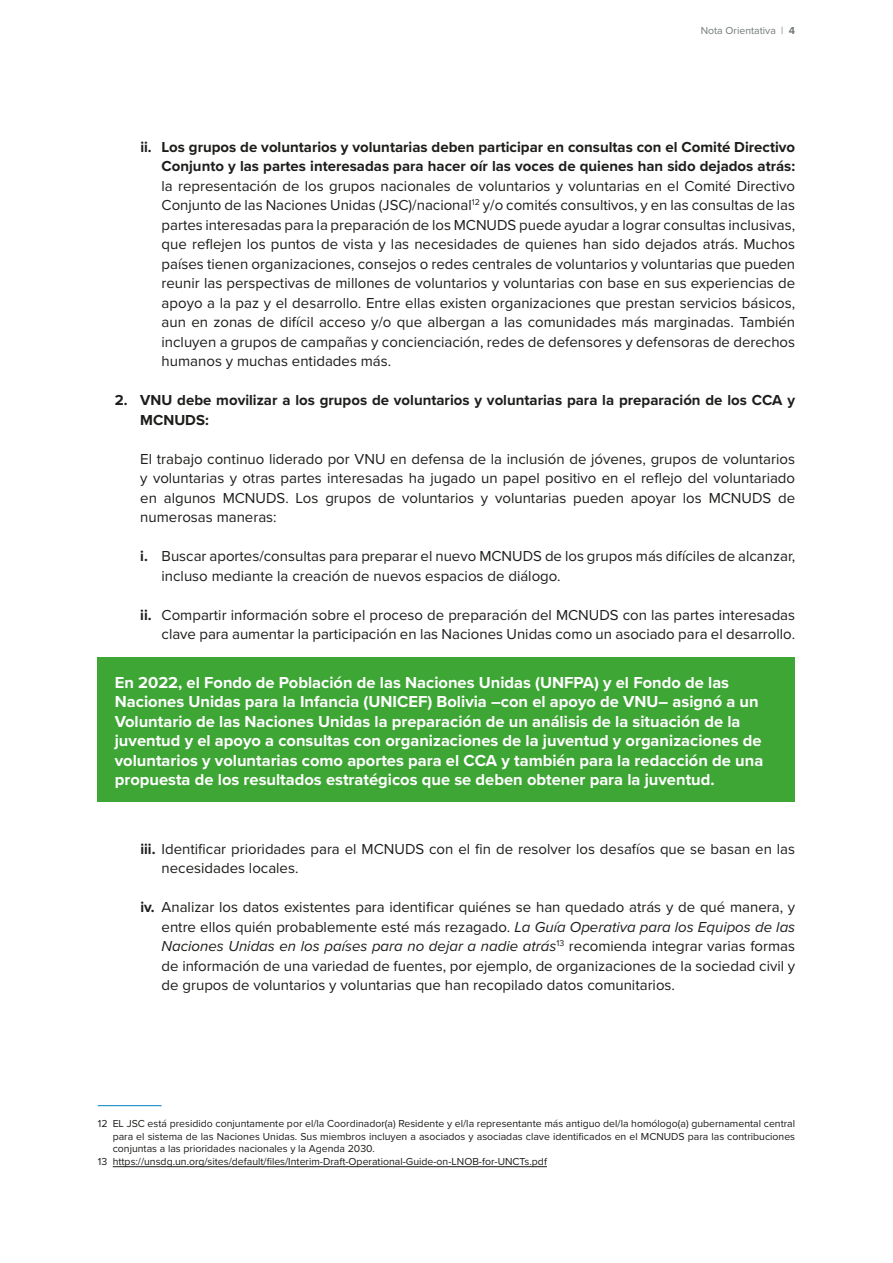
<style>
.page{position:relative;width:893px;height:1263px;background:#fff}
.page>*{position:absolute;margin:0;border:0;box-sizing:border-box;transform-origin:0 0}
.t1{font:700 16.5px/19.5px "Proxima Nova";color:#fff}
.t2{font:15px/19.5px "Proxima Nova";color:#1d1d1b;text-align:justify}
.t3{font:700 15px/19.5px "Proxima Nova";color:#1d1d1b;text-align:right}
.t4{font:10.5px "Proxima Nova";color:#1d1d1b}
.t5{font:10.5px "Proxima Nova";color:#72787a}
.s1{font-weight:700}
.s2{font-style:italic}
</style>
<div class="page">
<div style="left:98px;top:657px;width:697px;height:145px;background:#3ea635"></div>
<hr style="left:98px;top:1105px;width:64px;height:1px;background:#007ec5">
<hr style="left:113px;top:1166px;width:434px;height:1px;background:#1d1d1b">
<p class="t5" style="left:701px;top:24px;width:96px">Nota Orientativa | <span class="s1">4</span></p>
<p class="t3" style="left:140px;top:137px;width:656px">ii. Los grupos de voluntarios y voluntarias deben participar en consultas con el Comité Directivo<br>Conjunto y las partes interesadas para hacer oír las voces de quienes han sido dejados atrás:</p>
<p class="t2" style="left:162px;top:176px;width:635px">la representación de los grupos nacionales de voluntarios y voluntarias en el Comité Directivo Conjunto de las Naciones Unidas (JSC)/nacional<sup>12</sup> y/o comités consultivos, y en las consultas de las partes interesadas para la preparación de los MCNUDS puede ayudar a lograr consultas inclusivas, que reflejen los puntos de vista y las necesidades de quienes han sido dejados atrás. Muchos países tienen organizaciones, consejos o redes centrales de voluntarios y voluntarias que pueden reunir las perspectivas de millones de voluntarios y voluntarias con base en sus experiencias de apoyo a la paz y el desarrollo. Entre ellas existen organizaciones que prestan servicios básicos, aun en zonas de difícil acceso y/o que albergan a las comunidades más marginadas. También incluyen a grupos de campañas y concienciación, redes de defensores y defensoras de derechos humanos y muchas entidades más.</p>
<p class="t3" style="left:140px;top:391px;width:656px;text-align:left;text-indent:-26px">2. VNU debe movilizar a los grupos de voluntarios y voluntarias para la preparación de los CCA y<br>MCNUDS:</p>
<p class="t2" style="left:140px;top:449px;width:656px">El trabajo continuo liderado por VNU en defensa de la inclusión de jóvenes, grupos de voluntarios y voluntarias y otras partes interesadas ha jugado un papel positivo en el reflejo del voluntariado en algunos MCNUDS. Los grupos de voluntarios y voluntarias pueden apoyar los MCNUDS de numerosas maneras:</p>
<p class="t2" style="left:162px;top:547px;width:635px;text-indent:-21px"><span class="s1">i.</span> Buscar aportes/consultas para preparar el nuevo MCNUDS de los grupos más difíciles de alcanzar, incluso mediante la creación de nuevos espacios de diálogo.</p>
<p class="t2" style="left:140px;top:605px;width:656px;text-align:right"><span class="s1">ii.</span> Compartir información sobre el proceso de preparación del MCNUDS con las partes interesadas clave para aumentar la participación en las Naciones Unidas como un asociado para el desarrollo.</p>
<p class="t1" style="left:115px;top:673px;width:650px">En 2022, el Fondo de Población de las Naciones Unidas (UNFPA) y el Fondo de las Naciones Unidas para la Infancia (UNICEF) Bolivia –con el apoyo de VNU– asignó a un Voluntario de las Naciones Unidas la preparación de un análisis de la situación de la juventud y el apoyo a consultas con organizaciones de la juventud y organizaciones de voluntarios y voluntarias como aportes para el CCA y también para la redacción de una propuesta de los resultados estratégicos que se deben obtener para la juventud.</p>
<p class="t2" style="left:162px;top:839px;width:635px;text-indent:-21px"><span class="s1">iii.</span> Identificar prioridades para el MCNUDS con el fin de resolver los desafíos que se basan en las necesidades locales.</p>
<p class="t2" style="left:162px;top:898px;width:635px;text-indent:-21px"><span class="s1">iv.</span> Analizar los datos existentes para identificar quiénes se han quedado atrás y de qué manera, y entre ellos quién probablemente esté más rezagado. <span class="s2">La Guía Operativa para los Equipos de las Naciones Unidas en los países para no dejar a nadie atrás</span><sup>13</sup> recomienda integrar varias formas de información de una variedad de fuentes, por ejemplo, de organizaciones de la sociedad civil y de grupos de voluntarios y voluntarias que han recopilado datos comunitarios.</p>
<p class="t4" style="left:98px;top:1117px;width:699px">12 EL JSC está presidido conjuntamente por el/la Coordinador(a) Residente y el/la representante más antiguo del/la homólogo(a) gubernamental central</p>
<p class="t4" style="left:113px;top:1130px;width:684px">para el sistema de las Naciones Unidas. Sus miembros incluyen a asociados y asociadas clave identificados en el MCNUDS para las contribuciones</p>
<p class="t4" style="left:113px;top:1143px;width:264px">conjuntas a las prioridades nacionales y la Agenda 2030.</p>
<p class="t4" style="left:98px;top:1155px;width:451px">13 https://unsdg.un.org/sites/default/files/Interim-Draft-Operational-Guide-on-LNOB-for-UNCTs.pdf</p>
</div>
